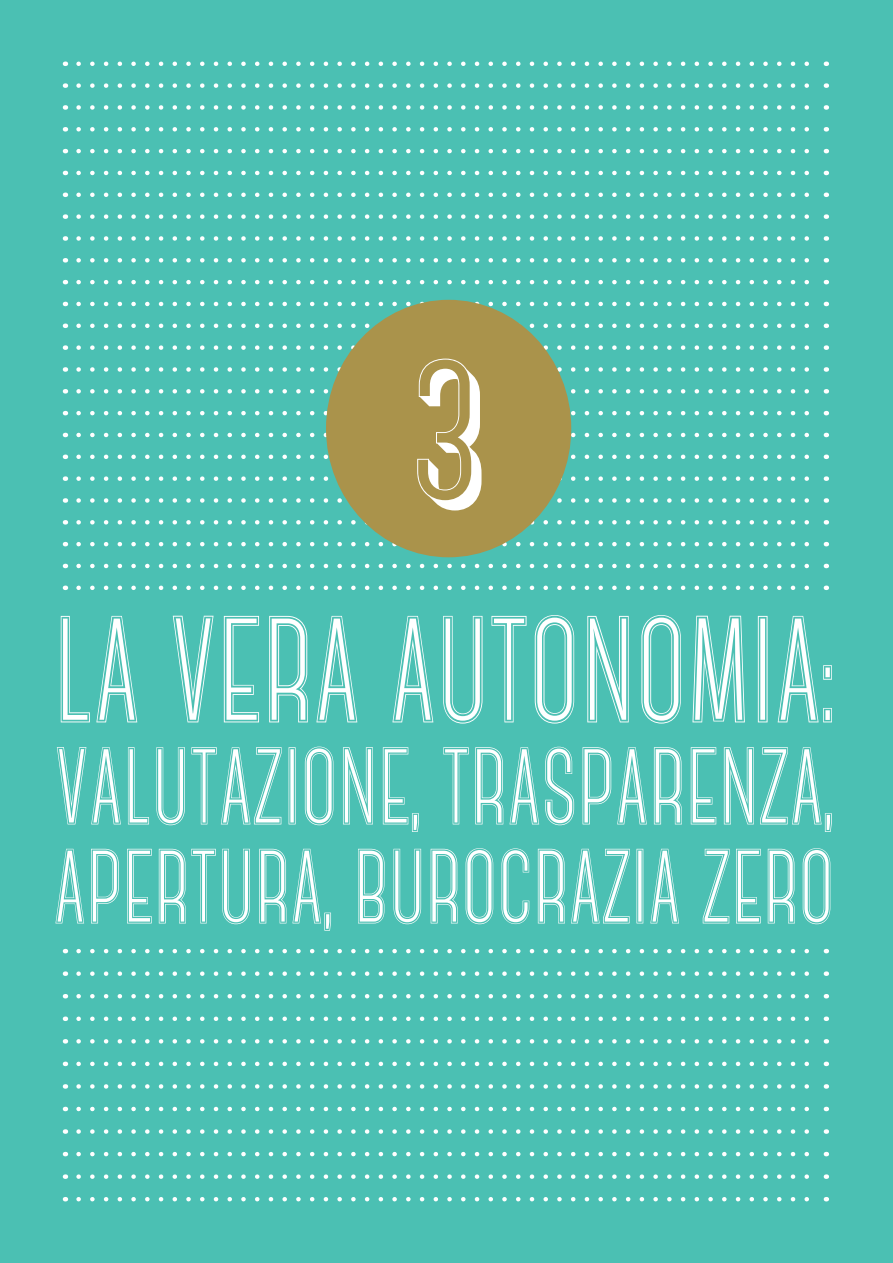
<style>
.page{position:relative;width:893px;height:1263px;background:#4bc0b3}
.page>*{position:absolute;margin:0;border:0;box-sizing:border-box;transform-origin:0 0}
.numero_paragrafo{font:198px "Canter Bold 3 D";color:#fff}
.paragrafo_titolo1{font:190.5px "Canter Outline";color:#fff}
.paragrafo_titolo1-2{font:138px "Canter Outline";color:#fff}
.paragrafo_titolo1-3{font:133.5px "Canter Outline";color:#fff}
</style>
<div class="page">
<svg style="left:79px;top:62px;width:730px;height:4px"></svg>
<svg style="left:79px;top:455px;width:730px;height:4px"></svg>
<svg style="left:79px;top:258px;width:730px;height:5px"></svg>
<svg style="left:79px;top:1062px;width:730px;height:4px"></svg>
<svg style="left:79px;top:971px;width:730px;height:5px"></svg>
<svg style="left:79px;top:83px;width:730px;height:5px"></svg>
<svg style="left:79px;top:476px;width:730px;height:5px"></svg>
<svg style="left:79px;top:280px;width:730px;height:4px"></svg>
<svg style="left:79px;top:1084px;width:730px;height:5px"></svg>
<svg style="left:79px;top:994px;width:730px;height:4px"></svg>
<svg style="left:79px;top:105px;width:730px;height:5px"></svg>
<svg style="left:79px;top:498px;width:730px;height:5px"></svg>
<svg style="left:79px;top:302px;width:730px;height:4px"></svg>
<svg style="left:79px;top:127px;width:730px;height:5px"></svg>
<svg style="left:79px;top:520px;width:730px;height:5px"></svg>
<svg style="left:79px;top:324px;width:730px;height:4px"></svg>
<svg style="left:79px;top:149px;width:730px;height:4px"></svg>
<svg style="left:79px;top:542px;width:730px;height:4px"></svg>
<svg style="left:79px;top:345px;width:730px;height:5px"></svg>
<svg style="left:79px;top:171px;width:730px;height:4px"></svg>
<svg style="left:79px;top:564px;width:730px;height:4px"></svg>
<svg style="left:79px;top:1129px;width:730px;height:5px"></svg>
<svg style="left:79px;top:367px;width:730px;height:5px"></svg>
<svg style="left:79px;top:193px;width:730px;height:4px"></svg>
<svg style="left:79px;top:586px;width:730px;height:4px"></svg>
<svg style="left:79px;top:1152px;width:730px;height:4px"></svg>
<svg style="left:79px;top:389px;width:730px;height:5px"></svg>
<svg style="left:79px;top:214px;width:730px;height:5px"></svg>
<svg style="left:79px;top:1016px;width:730px;height:5px"></svg>
<svg style="left:79px;top:1107px;width:730px;height:4px"></svg>
<svg style="left:79px;top:1174px;width:730px;height:5px"></svg>
<svg style="left:79px;top:411px;width:730px;height:4px"></svg>
<svg style="left:79px;top:236px;width:730px;height:5px"></svg>
<svg style="left:79px;top:1039px;width:730px;height:4px"></svg>
<svg style="left:79px;top:949px;width:730px;height:4px"></svg>
<svg style="left:79px;top:433px;width:730px;height:4px"></svg>
<svg style="left:79px;top:1197px;width:730px;height:4px"></svg>
<div style="left:326px;top:300px;width:245px;height:257px;background:#aa934b;border-radius:50%"></div>
<p class="numero_paragrafo" style="left:411px;top:330px;width:73px">3</p>
<p class="paragrafo_titolo1" style="left:52px;top:568px;width:783px">la vera autonomia:</p>
<p class="paragrafo_titolo1-2" style="left:53px;top:712px;width:781px">valutazione, trasparenza,</p>
<p class="paragrafo_titolo1-3" style="left:52px;top:815px;width:783px">apertura, burocrazia zero</p>
</div>
